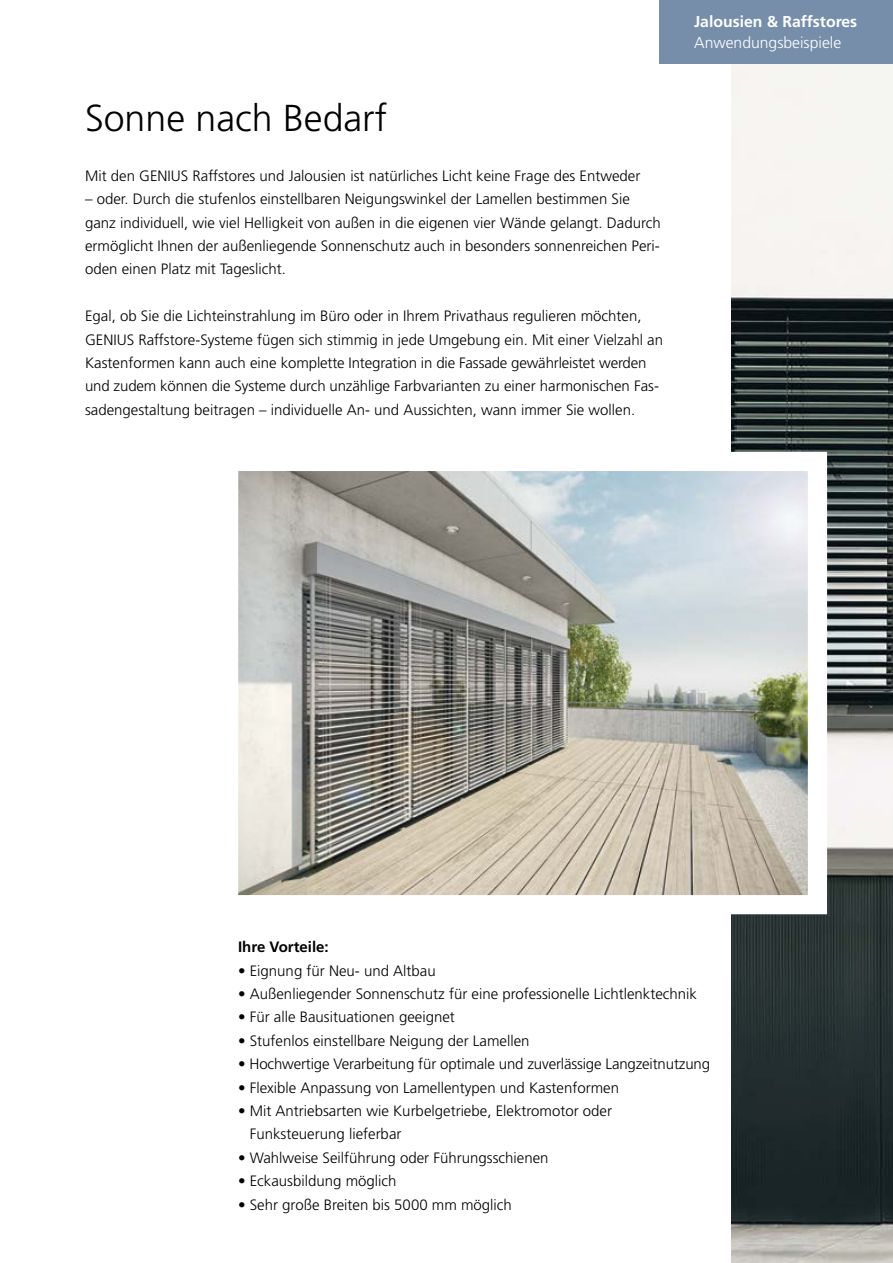
<style>
.page{position:relative;width:893px;height:1263px;background:#fff}
.page>*{position:absolute;margin:0;border:0;box-sizing:border-box;transform-origin:0 0}
.t1{font:300 37.5px "Frutiger";color:#000}
.t2{font:700 15.75px "Frutiger";color:#fff}
.t3{font:300 15.75px "Frutiger";color:#fff}
.t4{font:300 15px/23.4px "Frutiger";color:#000}
.t5{font:700 15px "Frutiger";color:#000}
</style>
<div class="page">
<img style="left:731px;top:64px;width:162px;height:1199px">
<svg style="left:238px;top:442px;width:599px;height:482px;background:#babab4"></svg>
<div style="left:659px;top:0;width:234px;height:64px;background:#768eaa"></div>
<h1 class="t1" style="left:85px;top:97px;width:304px">Sonne nach Bedarf</h1>
<p class="t4" style="left:85px;top:164px;width:557px">Mit den GENIUS Raffstores und Jalousien ist natürliches Licht keine Frage des Entweder</p>
<p class="t4" style="left:85px;top:187px;width:577px">– oder. Durch die stufenlos einstellbaren Neigungswinkel der Lamellen bestimmen Sie ganz individuell, wie viel Helligkeit von außen in die eigenen vier Wände gelangt. Dadurch ermöglicht Ihnen der außenliegende Sonnenschutz auch in besonders sonnenreichen Peri&shy;oden einen Platz mit Tageslicht.</p>
<p class="t4" style="left:85px;top:304px;width:579px">Egal, ob Sie die Lichteinstrahlung im Büro oder in Ihrem Privathaus regulieren möchten, GENIUS Raffstore-Systeme fügen sich stimmig in jede Umgebung ein. Mit einer Vielzahl an Kastenformen kann auch eine komplette Integration in die Fassade gewährleistet werden und zudem können die Systeme durch unzählige Farbvarianten zu einer harmonischen Fas&shy;sadengestaltung beitragen – individuelle An- und Aussichten, wann immer Sie wollen.</p>
<p class="t2" style="left:694px;top:12px;width:165px">Jalousien &amp; Raffstores</p>
<p class="t3" style="left:694px;top:34px;width:149px">Anwendungsbeispiele</p>
<p class="t5" style="left:238px;top:938px;width:92px">Ihre Vorteile:</p>
<p class="t4" style="left:238px;top:959px;width:199px">• Eignung für Neu- und Altbau</p>
<p class="t4" style="left:238px;top:982px;width:460px">• Außenliegender Sonnenschutz für eine professionelle Lichtlenktechnik</p>
<p class="t4" style="left:238px;top:1005px;width:218px">• Für alle Bausituationen geeignet</p>
<p class="t4" style="left:238px;top:1029px;width:293px">• Stufenlos einstellbare Neigung der Lamellen</p>
<p class="t4" style="left:238px;top:1052px;width:473px">• Hochwertige Verarbeitung für optimale und zuverlässige Langzeitnutzung</p>
<p class="t4" style="left:238px;top:1076px;width:382px">• Flexible Anpassung von Lamellentypen und Kastenformen</p>
<p class="t4" style="left:250px;top:1099px;width:364px;text-indent:-12px">• Mit Antriebsarten wie Kurbelgetriebe, Elektromotor oder<br>Funksteuerung lieferbar</p>
<p class="t4" style="left:238px;top:1146px;width:312px">• Wahlweise Seilführung oder Führungsschienen</p>
<p class="t4" style="left:238px;top:1169px;width:160px">• Eckausbildung möglich</p>
<p class="t4" style="left:238px;top:1193px;width:275px">• Sehr große Breiten bis 5000 mm möglich</p>
</div>
